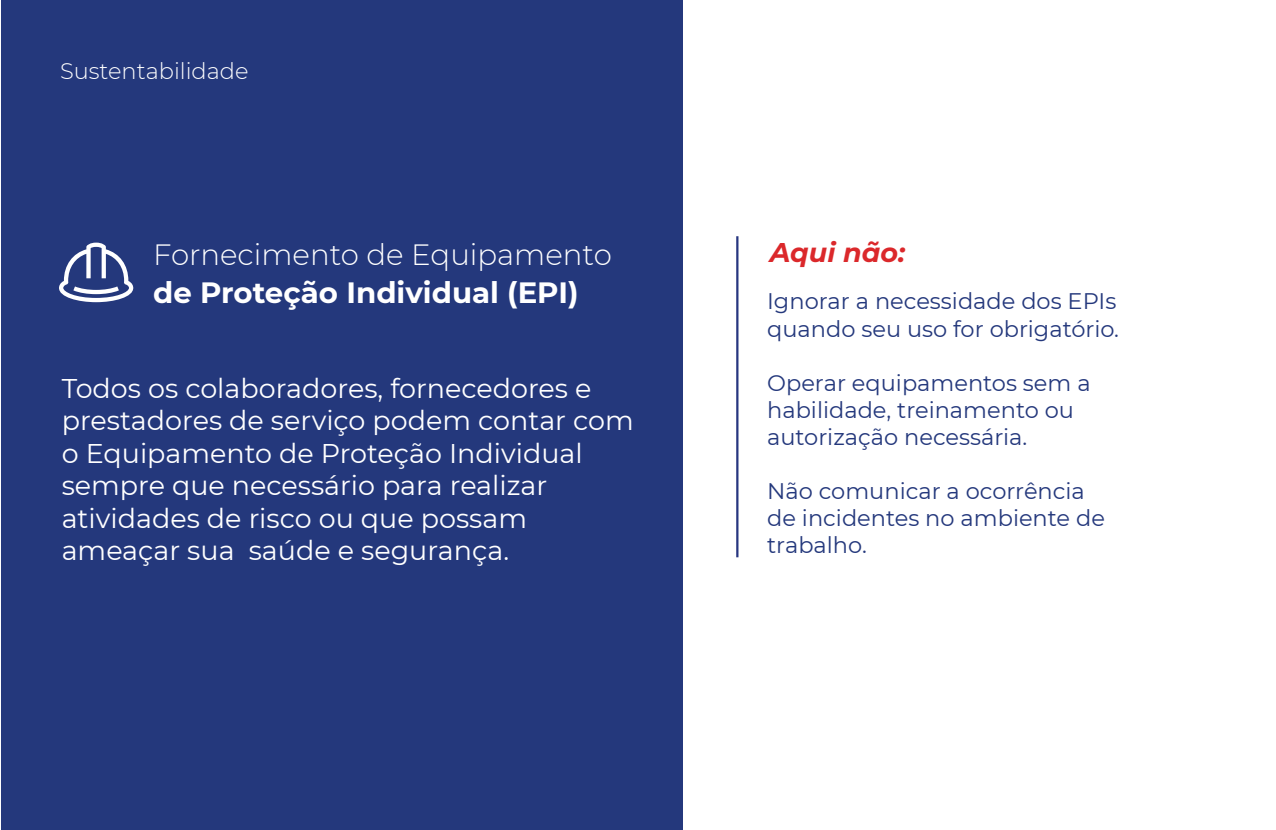
<style>
.page{position:relative;width:1276px;height:830px;background:#fff}
.page>*{position:absolute;margin:0;border:0;box-sizing:border-box;transform-origin:0 0}
.t1{font:300 29.25px "Montserrat";color:#fff}
.t2{font:700 29.25px "Montserrat";color:#fff}
.t3{font:27px/32.4px "Montserrat";color:#fff}
.t4{font:italic 700 27px "Montserrat";color:#db282b}
.t5{font:22.5px/27px "Montserrat";color:#24387c}
.t6{font:300 22.5px "Montserrat";color:#fff}
</style>
<div class="page">
<div style="left:1px;top:0;width:681px;height:829px;background:#24387c"></div>
<hr style="left:736px;top:236px;width:2px;height:321px;background:#273680">
<svg style="left:59px;top:242px;width:74px;height:60px"></svg>
<p class="t6" style="left:60px;top:56px;width:190px">Sustentabilidade</p>
<p class="t1" style="left:153px;top:234px;width:460px">Fornecimento de Equipamento</p>
<p class="t2" style="left:153px;top:272px;width:427px">de Proteção Individual (EPI)</p>
<p class="t3" style="left:62px;top:371px;width:573px">Todos os colaboradores, fornecedores e prestadores de serviço podem contar com o Equipamento de Proteção Individual sempre que necessário para realizar atividades de risco ou que possam ameaçar sua saúde e segurança.</p>
<p class="t4" style="left:769px;top:233px;width:137px">Aqui não:</p>
<p class="t5" style="left:767px;top:287px;width:353px">Ignorar a necessidade dos EPIs quando seu uso for obrigatório.</p>
<p class="t5" style="left:767px;top:368px;width:325px">Operar equipamentos sem a habilidade, treinamento ou autorização necessária.</p>
<p class="t5" style="left:767px;top:476px;width:339px">Não comunicar a ocorrência de incidentes no ambiente de trabalho.</p>
</div>
